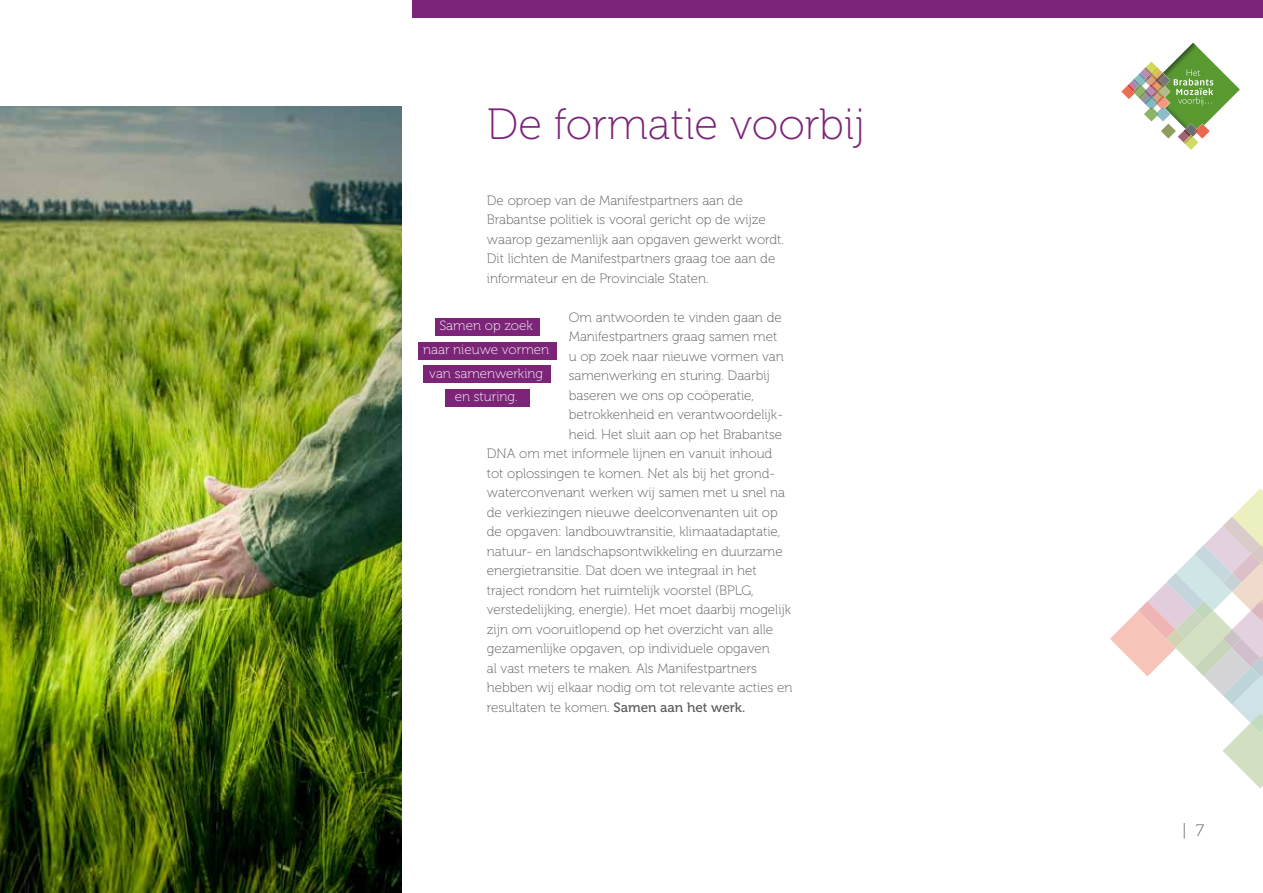
<style>
.page{position:relative;width:1263px;height:893px;background:#fff}
.page>*{position:absolute;margin:0;border:0;box-sizing:border-box;transform-origin:0 0}
.t1{font:43.65px "Museo 100";color:#7c2478}
.t2{font:16.5px "Museo 100";color:#5b5a5b}
.t3{font:13.5px/19.5px "Museo 100";color:#5b5a5b}
.t4{font:13.35px/23.7px "Museo 100";color:#fff;text-align:center}
.s1{font-family:"Museo 500"}
</style>
<div class="page">
<div style="left:412px;top:0;width:851px;height:17px;background:#7c2478"></div>
<img style="left:0;top:106px;width:402px;height:787px">
<div style="left:435px;top:319px;width:105px;height:17px;background:#7c2478"></div>
<div style="left:418px;top:342px;width:138px;height:17px;background:#7c2478"></div>
<div style="left:423px;top:366px;width:128px;height:17px;background:#7c2478"></div>
<div style="left:445px;top:389px;width:85px;height:17px;background:#7c2478"></div>
<svg style="left:1121px;top:42px;width:119px;height:108px"></svg>
<svg style="left:1110px;top:488px;width:153px;height:301px"></svg>
<h1 class="t1" style="left:487px;top:101px;width:380px">De formatie voorbij</h1>
<p class="t3" style="left:487px;top:191px;width:299px">De oproep van de Manifestpartners aan de Brabantse politiek is vooral gericht op de wijze waarop gezamenlijk aan opgaven gewerkt wordt.<br>Dit lichten de Manifestpartners graag toe aan de informateur en de Provinciale Staten.</p>
<p class="t3" style="left:569px;top:308px;width:214px">Om antwoorden te vinden gaan de</p>
<p class="t3" style="left:569px;top:327px;width:210px">Manifestpartners graag samen met</p>
<p class="t3" style="left:569px;top:347px;width:217px">u op zoek naar nieuwe vormen van</p>
<p class="t3" style="left:569px;top:366px;width:203px">samenwerking en sturing. Daarbij</p>
<p class="t3" style="left:569px;top:386px;width:187px">baseren we ons op coöperatie,</p>
<p class="t3" style="left:569px;top:405px;width:216px">betrokkenheid en verantwoordelijk-</p>
<p class="t3" style="left:569px;top:425px;width:215px">heid. Het sluit aan op het Brabantse</p>
<p class="t3" style="left:487px;top:444px;width:287px">DNA om met informele lijnen en vanuit inhoud</p>
<p class="t3" style="left:487px;top:464px;width:290px">tot oplossingen te komen. Net als bij het grond-</p>
<p class="t3" style="left:487px;top:483px;width:300px">waterconvenant werken wij samen met u snel na</p>
<p class="t3" style="left:487px;top:503px;width:292px">de verkiezingen nieuwe deelconvenanten uit op</p>
<p class="t3" style="left:487px;top:522px;width:295px">de opgaven: landbouwtransitie, klimaatadaptatie,</p>
<p class="t3" style="left:487px;top:542px;width:297px">natuur- en landschapsontwikkeling en duurzame</p>
<p class="t3" style="left:487px;top:561px;width:271px">energietransitie. Dat doen we integraal in het</p>
<p class="t3" style="left:487px;top:581px;width:268px">traject rondom het ruimtelijk voorstel (BPLG,</p>
<p class="t3" style="left:487px;top:600px;width:306px">verstedelijking, energie). Het moet daarbij mogelijk</p>
<p class="t3" style="left:487px;top:620px;width:288px">zijn om vooruitlopend op het overzicht van alle</p>
<p class="t3" style="left:487px;top:639px;width:284px">gezamenlijke opgaven, op individuele opgaven</p>
<p class="t3" style="left:487px;top:659px;width:271px">al vast meters te maken. Als Manifestpartners</p>
<p class="t3" style="left:487px;top:678px;width:307px">hebben wij elkaar nodig om tot relevante acties en</p>
<p class="t3" style="left:487px;top:698px;width:260px">resultaten te komen. <span class="s1">Samen aan het werk.</span></p>
<p class="t4" style="left:423px;top:314px;width:128px">Samen op zoek<br>naar nieuwe vormen van samenwerking en sturing.</p>
<p class="t2" style="left:1182px;top:822px;width:23px">| 7</p>
</div>
